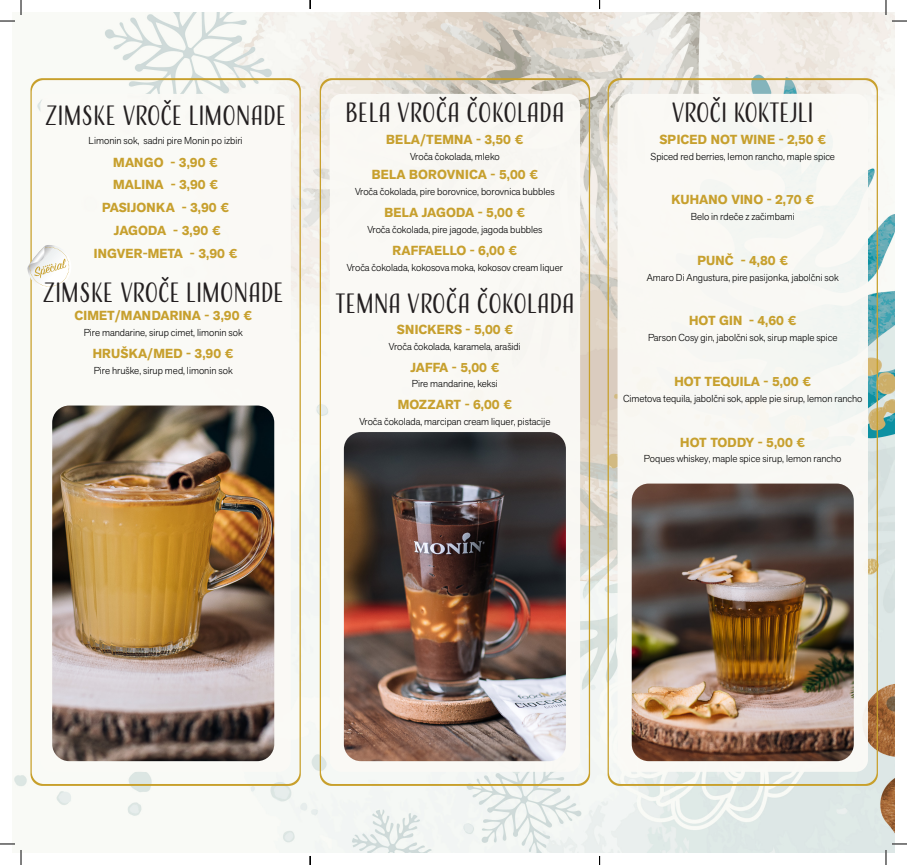
<style>
.page{position:relative;width:907px;height:865px;background:#fff}
.page>*{position:absolute;margin:0;border:0;box-sizing:border-box;transform-origin:0 0}
.t1{font:26px "Adorn S Condensed Sans";letter-spacing:-.015em;color:#231f20}
.t2{font:700 13px "Akzid Grtsk Next";letter-spacing:.01em;color:#c7a02e}
.t3{font:700 13px "Akzid Grtsk Next";letter-spacing:-.01em;color:#c7a02e}
.t4{font:300 10px "Akzid Grtsk Next";color:#000}
</style>
<div class="page">
<img style="left:14px;top:12px;width:880px;height:840px">
<div style="left:30px;top:78px;width:271px;height:707px;background:#fafaf6"></div>
<svg style="left:320px;top:78px;width:270px;height:707px;fill:#f9f8f4"></svg>
<svg style="left:607px;top:78px;width:271px;height:707px;fill:#f8f8f3"></svg>
<img style="left:52px;top:405px;width:222px;height:355px">
<img style="left:344px;top:432px;width:222px;height:328px">
<img style="left:631px;top:483px;width:222px;height:277px">
<svg style="left:27px;top:245px;width:45px;height:44px"></svg>
<svg style="left:892px;top:20px;width:15px;height:2px"></svg>
<svg style="left:892px;top:842px;width:15px;height:2px"></svg>
<svg style="left:0;top:0;width:22px;height:22px"></svg>
<svg style="left:0;top:842px;width:22px;height:22px"></svg>
<svg style="left:885px;top:0;width:1px;height:15px"></svg>
<svg style="left:885px;top:849px;width:1px;height:15px"></svg>
<p class="t1" style="left:45px;top:99px;width:242px">ZIMSKE VROČE LIMONADE</p>
<p class="t4" style="left:89px;top:134px;width:155px">Limonin sok, sadni pire Monin po izbiri</p>
<p class="t2" style="left:113px;top:153px;width:106px">MANGO - 3,90 €</p>
<p class="t2" style="left:113px;top:176px;width:106px">MALINA - 3,90 €</p>
<p class="t2" style="left:102px;top:199px;width:128px">PASIJONKA - 3,90 €</p>
<p class="t3" style="left:114px;top:222px;width:108px">JAGODA - 3,90 €</p>
<p class="t2" style="left:94px;top:245px;width:145px">INGVER-META - 3,90 €</p>
<p class="t1" style="left:43px;top:276px;width:242px">ZIMSKE VROČE LIMONADE</p>
<p class="t2" style="left:74px;top:307px;width:179px">CIMET/MANDARINA - 3,90 €</p>
<p class="t4" style="left:84px;top:326px;width:160px">Pire mandarine, sirup cimet, limonin sok</p>
<p class="t2" style="left:93px;top:344px;width:142px">HRUŠKA/MED - 3,90 €</p>
<p class="t4" style="left:94px;top:363px;width:140px">Pire hruške, sirup med, limonin sok</p>
<p class="t1" style="left:345px;top:96px;width:221px">BELA VROČA ČOKOLADA</p>
<p class="t2" style="left:386px;top:131px;width:139px">BELA/TEMNA - 3,50 €</p>
<p class="t4" style="left:410px;top:149px;width:91px">Vroča čokolada, mleko</p>
<p class="t2" style="left:372px;top:166px;width:168px">BELA BOROVNICA - 5,00 €</p>
<p class="t4" style="left:355px;top:185px;width:201px">Vroča čokolada, pire borovnice, borovnica bubbles</p>
<p class="t2" style="left:384px;top:204px;width:142px">BELA JAGODA - 5,00 €</p>
<p class="t4" style="left:367px;top:223px;width:177px">Vroča čokolada, pire jagode, jagoda bubbles</p>
<p class="t2" style="left:392px;top:242px;width:126px">RAFFAELLO - 6,00 €</p>
<p class="t4" style="left:347px;top:260px;width:218px">Vroča čokolada, kokosova moka, kokosov cream liquer</p>
<p class="t1" style="left:335px;top:286px;width:241px">TEMNA VROČA ČOKOLADA</p>
<p class="t2" style="left:397px;top:321px;width:118px">SNICKERS - 5,00 €</p>
<p class="t4" style="left:389px;top:339px;width:133px">Vroča čokolada, karamela, arašidi</p>
<p class="t2" style="left:410px;top:358px;width:90px">JAFFA - 5,00 €</p>
<p class="t4" style="left:412px;top:377px;width:87px">Pire mandarine, keksi</p>
<p class="t2" style="left:398px;top:396px;width:116px">MOZZART - 6,00 €</p>
<p class="t4" style="left:359px;top:415px;width:193px">Vroča čokolada, marcipan cream liquer, pistacije</p>
<p class="t1" style="left:672px;top:96px;width:143px">VROČI KOKTEJLI</p>
<p class="t2" style="left:659px;top:131px;width:168px">SPICED NOT WINE - 2,50 €</p>
<p class="t4" style="left:650px;top:149px;width:186px">Spiced red berries, lemon rancho, maple spice</p>
<p class="t2" style="left:671px;top:191px;width:144px">KUHANO VINO - 2,70 €</p>
<p class="t4" style="left:690px;top:210px;width:106px">Belo in rdeče z začimbami</p>
<p class="t2" style="left:697px;top:252px;width:92px">PUNČ - 4,80 €</p>
<p class="t4" style="left:646px;top:270px;width:193px">Amaro Di Angustura, pire pasijonka, jabolčni sok</p>
<p class="t2" style="left:689px;top:312px;width:109px">HOT GIN - 4,60 €</p>
<p class="t4" style="left:648px;top:331px;width:191px">Parson Cosy gin, jabolčni sok, sirup maple spice</p>
<p class="t2" style="left:674px;top:373px;width:138px">HOT TEQUILA - 5,00 €</p>
<p class="t4" style="left:623px;top:391px;width:241px">Cimetova tequila, jabolčni sok, apple pie sirup, lemon rancho</p>
<p class="t2" style="left:680px;top:433px;width:126px">HOT TODDY - 5,00 €</p>
<p class="t4" style="left:644px;top:452px;width:199px">Poques whiskey, maple spice sirup, lemon rancho</p>
</div>
